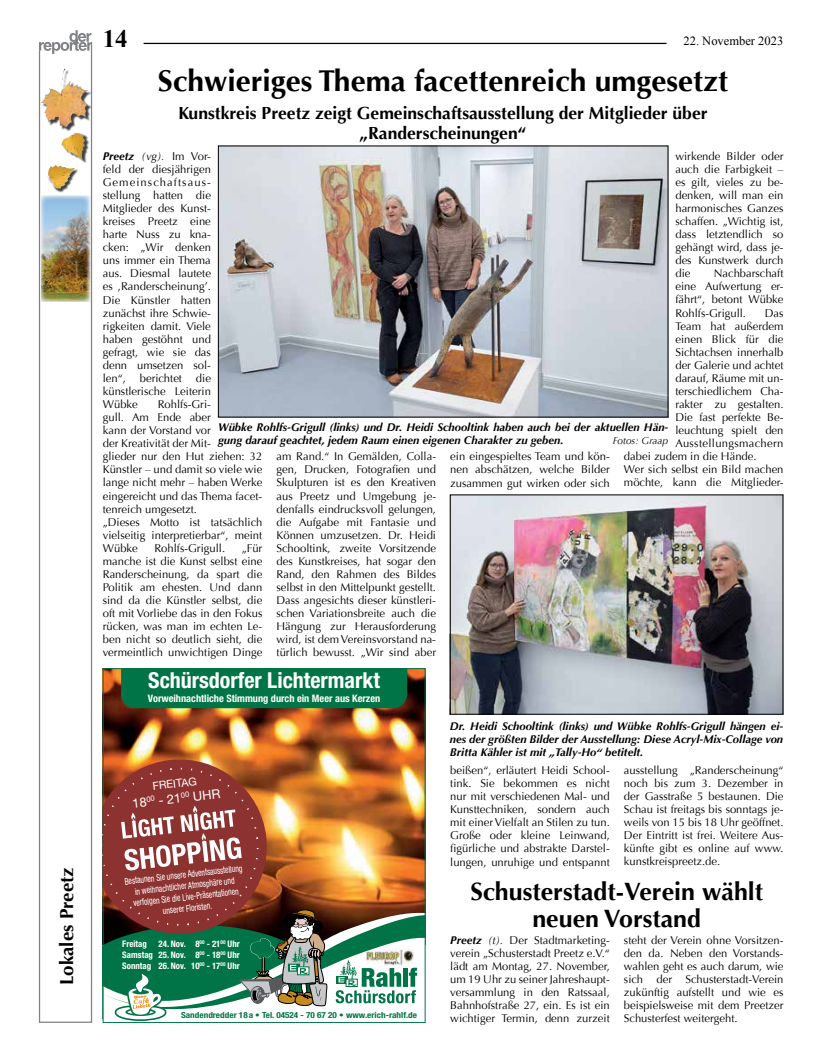
<style>
.page{position:relative;width:819px;height:1053px;background:#fff}
.page>*{position:absolute;margin:0;border:0;box-sizing:border-box;transform-origin:0 0}
.t1{font:700 30px "Optima";color:#000}
.t2{font:700 25px/27.5px "Optima";color:#000;text-align:center}
.t3{font:700 25px "Times New Roman";color:#000}
.t4{font:700 condensed 22px "Helvetica Neue LT Std";color:#fff}
.t5{font:700 18.75px "Optima";color:#000}
.t6{font:700 17.5px/20px "Optima";color:#000;text-align:center}
.t7{font:12.5px "Times New Roman";color:#000}
.t8{font:11.25px/13px "Optima";color:#000;text-align:justify}
.t9{font:italic 700 11.25px/13px "Optima";color:#000}
.t10{font:11.25px "Optima";letter-spacing:.03em;color:#000}
.t11{font:11px "Helvetica Neue LT Std";color:#fff}
.t12{font:700 condensed 10.25px "Helvetica Neue LT Std";color:#fff}
.t13{font:italic 10px "Optima";color:#000}
.t14{font:condensed 9.38px/11.2px "Helvetica Neue LT Std";color:#fff;text-align:center;scale:.82 1}
.t15{font:700 condensed 9px/11.2px "Helvetica Neue LT Std";color:#fff;text-align:justify}
.t16{font:700 condensed 8.38px "Helvetica Neue LT Std";color:#007447;scale:1.09 1}
.s1{font-weight:700;font-style:italic}
.s2{font-style:italic}
</style>
<div class="page">
<hr style="left:144px;top:43px;width:522px;height:1px;background:#000">
<img style="left:105px;top:670px;width:318px;height:241px">
<div style="left:121px;top:670px;width:286px;height:38px;background:#007447"></div>
<svg style="left:327px;top:914px;width:96px;height:90px"></svg>
<img style="left:220px;top:148px;width:446px;height:267px">
<img style="left:452px;top:496px;width:329px;height:216px">
<div style="left:450px;top:494px;width:333px;height:220px;border:1px solid #000"></div>
<svg style="left:39px;top:54px;width:53px;height:968px"></svg>
<svg style="left:39px;top:30px;width:53px;height:24px"></svg>
<img style="left:41px;top:196px;width:49px;height:106px">
<div style="left:41px;top:70px;width:51px;height:61px;background:#000;opacity:.75"></div>
<img style="left:41px;top:69px;width:47px;height:58px">
<div style="left:62px;top:133px;width:27px;height:31px;background:#000;opacity:.75"></div>
<img style="left:61px;top:132px;width:24px;height:28px">
<div style="left:48px;top:166px;width:31px;height:27px;background:#000;opacity:.75"></div>
<img style="left:47px;top:165px;width:28px;height:24px">
<img style="left:103px;top:754px;width:224px;height:268px">
<p class="t5" style="left:56px;top:985px;width:119px;rotate:-90deg">Lokales Preetz</p>
<p class="t3" style="left:103px;top:21px;width:26px">14</p>
<p class="t7" style="left:683px;top:32px;width:101px">22. November 2023</p>
<p class="t1" style="left:158px;top:64px;width:571px">Schwieriges Thema facettenreich umgesetzt</p>
<p class="t6" style="left:178px;top:103px;width:530px">Kunstkreis Preetz zeigt Gemeinschaftsausstellung der Mitglieder über „Randerscheinungen“</p>
<p class="t8" style="left:675px;top:149px;width:110px">wirkende Bilder oder auch die Farbigkeit – es gilt, vieles zu be&shy;denken, will man ein harmonisches Ganzes schaffen. „Wichtig ist, dass letztendlich so gehängt wird, dass je&shy;des Kunstwerk durch die</p>
<p class="t8" style="left:103px;top:149px;width:110px"><span class="s1">Preetz</span> <span class="s2">(vg).</span> Im Vor&shy;feld der diesjährigen Gemeinschaftsaus&shy;stellung hatten die Mitglieder des Kunst&shy;kreises Preetz eine harte Nuss zu kna&shy;cken: „Wir denken uns immer ein Thema aus. Diesmal lautete es ,Randerscheinung’.<br>Die Künstler hatten zunächst ihre Schwie&shy;rigkeiten damit. Viele haben gestöhnt und gefragt, wie sie das denn umsetzen sol&shy;len“, berichtet die künstlerische Leiterin Wübke</p>
<p class="t8" style="left:675px;top:267px;width:110px;text-indent:38px">Nachbarschaft eine Aufwertung er&shy;fährt“, betont Wübke Rohlfs-Grigull.</p>
<p class="t8" style="left:764px;top:306px;width:20px">Das</p>
<p class="t8" style="left:675px;top:319px;width:110px">Team hat außerdem</p>
<p class="t8" style="left:675px;top:332px;width:110px">einen Blick für die</p>
<p class="t8" style="left:675px;top:345px;width:110px">Sichtachsen innerhalb</p>
<p class="t8" style="left:675px;top:358px;width:110px">der Galerie und achtet</p>
<p class="t8" style="left:675px;top:372px;width:110px">darauf, Räume mit un-</p>
<p class="t8" style="left:675px;top:385px;width:110px">terschiedlichem Cha-</p>
<p class="t8" style="left:675px;top:398px;width:110px">rakter zu gestalten.</p>
<p class="t8" style="left:675px;top:411px;width:110px">Die fast perfekte Be-</p>
<p class="t8" style="left:675px;top:424px;width:110px">leuchtung spielt den</p>
<p class="t10" style="left:675px;top:437px;width:109px">Ausstellungsmachern</p>
<p class="t8" style="left:624px;top:450px;width:134px">dabei zudem in die Hände.</p>
<p class="t8" style="left:624px;top:463px;width:161px">Wer sich selbst ein Bild machen</p>
<p class="t8" style="left:624px;top:476px;width:161px">möchte, kann die Mitglieder-</p>
<p class="t8" style="left:103px;top:398px;width:161px;text-align:left;text-indent:55px">Rohlfs-Gri-<br>gull. Am Ende aber<br>kann der Vorstand vor<br>der Kreativität der Mit-<br>glieder nur den Hut ziehen: 32<br>Künstler – und damit so viele wie lange nicht mehr – haben Werke eingereicht und das Thema facet&shy;tenreich umgesetzt.<br>„Dieses Motto ist tatsächlich vielseitig interpretierbar“, meint<br>Wübke</p>
<p class="t9" style="left:218px;top:421px;width:452px">Wübke Rohlfs-Grigull (links) und Dr. Heidi Schooltink haben auch bei der aktuellen Hän&shy;gung darauf geachtet, jedem Raum einen eigenen Charakter zu geben.</p>
<p class="t13" style="left:613px;top:435px;width:57px">Fotos: Graap</p>
<p class="t8" style="left:276px;top:450px;width:161px">am Rand.“ In Gemälden, Colla&shy;gen, Drucken, Fotografien und Skulpturen ist es den Kreativen aus Preetz und Umgebung je&shy;denfalls eindrucksvoll gelungen, die Aufgabe mit Fantasie und Können umzusetzen. Dr. Heidi Schooltink, zweite Vorsitzende des Kunstkreises, hat sogar den Rand, den Rahmen des Bildes selbst in den Mittelpunkt gestellt.<br>Dass angesichts dieser künstleri&shy;schen Variationsbreite auch die Hängung zur Herausforderung wird, ist dem Vereinsvorstand na&shy;türlich bewusst. „Wir sind aber</p>
<p class="t8" style="left:450px;top:450px;width:161px">ein eingespieltes Team und kön&shy;nen abschätzen, welche Bilder zusammen gut wirken oder sich</p>
<p class="t8" style="left:154px;top:541px;width:72px">Rohlfs-Grigull.</p>
<p class="t8" style="left:103px;top:541px;width:161px;text-indent:139px">„Für manche ist die Kunst selbst eine Randerscheinung, da spart die Politik am ehesten. Und dann sind da die Künstler selbst, die oft mit Vorliebe das in den Fokus rücken, was man im echten Le&shy;ben nicht so deutlich sieht, die vermeintlich unwichtigen Dinge</p>
<p class="t4" style="left:148px;top:667px;width:233px">Schürsdorfer Lichtermarkt</p>
<p class="t12" style="left:148px;top:692px;width:234px">Vorweihnachtliche Stimmung durch ein Meer aus Kerzen</p>
<p class="t11" style="left:152px;top:779px;width:46px;rotate:-6deg">FREITAG</p>
<p class="t14" style="left:124px;top:875px;width:146px;rotate:-6deg">Bestaunen Sie unsere Adventsausstellung in weihnachtlicher Atmosphäre und verfolgen Sie die Live-Präsentationen unserer Floristen.</p>
<p class="t15" style="left:122px;top:937px;width:119px;text-indent:36px">24. Nov. 8<sup>00</sup> - 21<sup>00</sup> Uhr Samstag 25. Nov. 8<sup>00</sup> - 18<sup>00</sup> Uhr Sonntag 26. Nov. 10<sup>00</sup> - 17<sup>00</sup> Uhr</p>
<p class="t15" style="left:122px;top:937px;width:26px">Freitag</p>
<p class="t16" style="left:181px;top:1009px;width:218px">Sandendredder 18a • Tel. 04524 - 70 67 20 • www.erich-rahlf.de</p>
<p class="t9" style="left:450px;top:719px;width:335px;text-align:justify">Dr. Heidi Schooltink (links) und Wübke Rohlfs-Grigull hängen ei&shy;nes der größten Bilder der Ausstellung: Diese Acryl-Mix-Collage von Britta Kähler ist mit „Tally-Ho“ betitelt.</p>
<p class="t8" style="left:450px;top:763px;width:161px">beißen“, erläutert Heidi School&shy;tink. Sie bekommen es nicht nur mit verschiedenen Mal- und Kunsttechniken, sondern auch mit einer Vielfalt an Stilen zu tun.<br>Große oder kleine Leinwand, figürliche und abstrakte Darstel&shy;lungen, unruhige und entspannt</p>
<p class="t8" style="left:624px;top:763px;width:161px">ausstellung „Randerscheinung“ noch bis zum 3. Dezember in der Gasstraße 5 bestaunen. Die Schau ist freitags bis sonntags je&shy;weils von 15 bis 18 Uhr geöffnet.<br>Der Eintritt ist frei. Weitere Aus&shy;künfte gibt es online auf www. kunstkreispreetz.de.</p>
<p class="t2" style="left:470px;top:877px;width:294px">Schusterstadt-Verein wählt neuen Vorstand</p>
<p class="t8" style="left:450px;top:933px;width:161px"><span class="s1">Preetz</span> <span class="s2">(t).</span> Der Stadtmarketing&shy;verein „Schusterstadt Preetz e.V.“ lädt am Montag, 27. November, um 19 Uhr zu seiner Jahreshaupt&shy;versammlung in den Ratssaal, Bahnhofstraße 27, ein. Es ist ein wichtiger Termin, denn zurzeit</p>
<p class="t8" style="left:624px;top:933px;width:161px">steht der Verein ohne Vorsitzen&shy;den da. Neben den Vorstands&shy;wahlen geht es auch darum, wie sich der Schusterstadt-Verein zukünftig aufstellt und wie es beispielsweise mit dem Preetzer Schusterfest weitergeht.</p>
</div>
